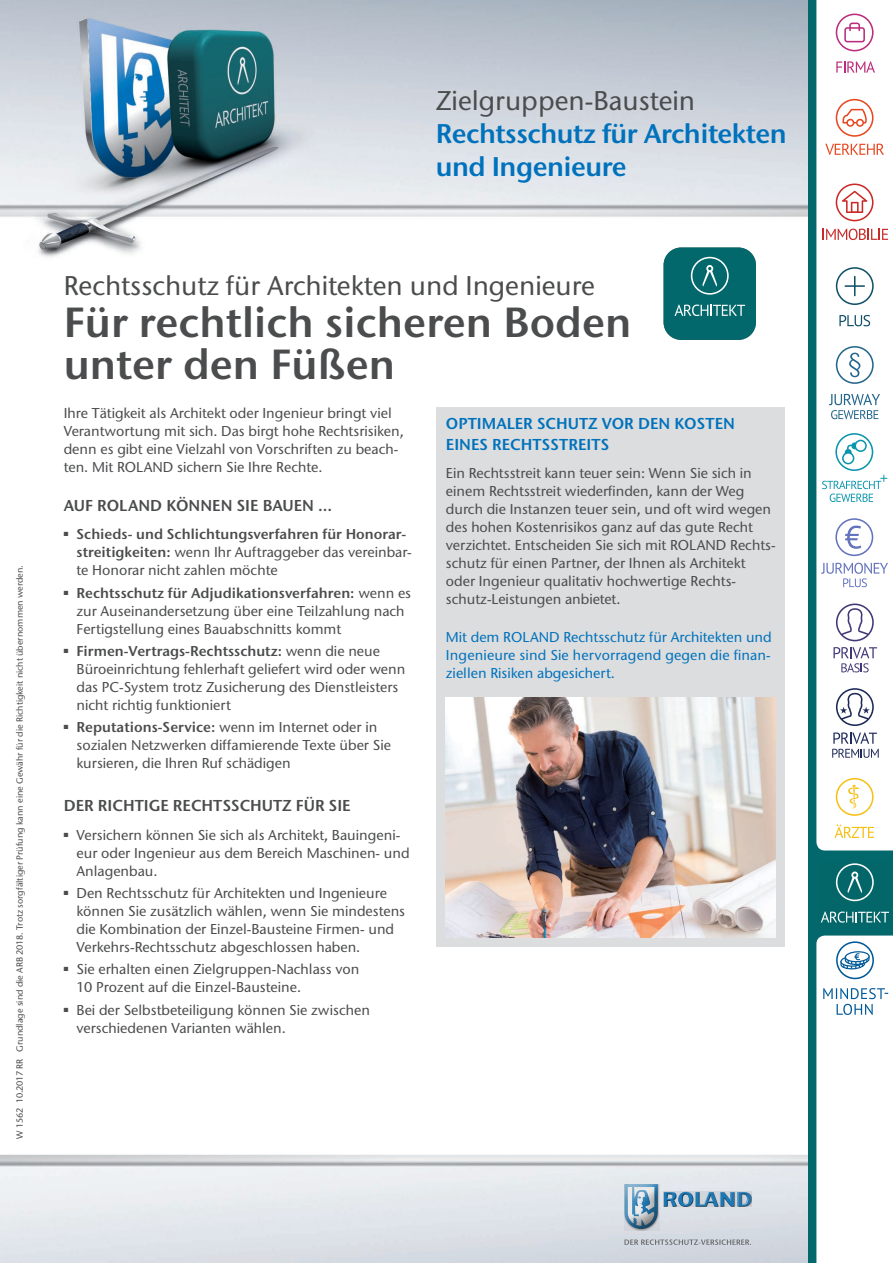
<style>
.page{position:relative;width:893px;height:1263px;background:#fff}
.page>*{position:absolute;margin:0;border:0;box-sizing:border-box;transform-origin:0 0}
.t1{font:600 42px/42px "Stone Sans ITC Std";color:#4b4c4d}
.t2{font:500 27px "Stone Sans ITC Std";color:#4b4c4d}
.t3{font:600 27px/33px "Stone Sans ITC Std";letter-spacing:-.02em;color:#0072bc}
.t4{font:600 15.75px "Stone Sans ITC Std";color:#4b4c4d}
.t5{font:600 15.75px/21px "Stone Sans ITC Std";color:#0072bc}
.t6{font:500 14.25px/18px "Stone Sans ITC Std";color:#4b4c4d}
.t7{font:600 14.25px/18px "Stone Sans ITC Std";color:#4b4c4d}
.t8{font:500 14.25px/18px "Stone Sans ITC Std";color:#0072bc;text-align:justify}
.t9{font:500 9px "Stone Sans ITC Std";color:#4b4c4d}
.s1{font-weight:500}
.s2{font-weight:600}
</style>
<div class="page">
<div style="left:812px;top:838px;width:81px;height:110px;background:#03686c"></div>
<div style="left:436px;top:407px;width:348px;height:539px;background:#dcdddf"></div>
<img style="left:445px;top:698px;width:330px;height:239px">
<svg style="left:751px;top:1191px;width:1px;height:16px"></svg>
<div style="left:663px;top:1191px;width:87px;height:15px;background:#cfd3da"></div>
<svg style="left:663px;top:1192px;width:88px;height:15px"></svg>
<svg style="left:658px;top:1184px;width:1px;height:47px"></svg>
<svg style="left:624px;top:1229px;width:34px;height:3px"></svg>
<svg style="left:624px;top:1184px;width:34px;height:45px"></svg>
<svg style="left:624px;top:1239px;width:127px;height:6px"></svg>
<img style="left:0;top:0;width:808px;height:260px">
<div style="left:808px;top:0;width:21px;height:1263px;background:#03686c"></div>
<div style="left:664px;top:247px;width:92px;height:93px;background:#03686c;border-radius:18px"></div>
<svg style="left:675px;top:305px;width:70px;height:11px"></svg>
<svg style="left:691px;top:257px;width:38px;height:38px"></svg>
<svg style="left:820px;top:863px;width:69px;height:60px"></svg>
<svg style="left:816px;top:935px;width:77px;height:328px"></svg>
<svg style="left:816px;top:0;width:77px;height:850px"></svg>
<svg style="left:831px;top:11px;width:48px;height:66px"></svg>
<svg style="left:821px;top:95px;width:71px;height:69px"></svg>
<svg style="left:819px;top:180px;width:73px;height:74px"></svg>
<svg style="left:822px;top:264px;width:69px;height:74px"></svg>
<svg style="left:827px;top:344px;width:55px;height:78px"></svg>
<svg style="left:820px;top:430px;width:69px;height:75px"></svg>
<svg style="left:819px;top:516px;width:74px;height:75px"></svg>
<svg style="left:822px;top:601px;width:65px;height:74px"></svg>
<svg style="left:827px;top:686px;width:56px;height:76px"></svg>
<svg style="left:828px;top:776px;width:52px;height:65px"></svg>
<p class="t9" style="left:14px;top:1138px;width:575px;rotate:-90deg">W 1562 10.2017 RR Grundlage sind die ARB 2018. Trotz sorgfältiger Prüfung kann eine Gewähr für die Richtigkeit nicht übernommen werden.</p>
<h2 class="t2" style="left:436px;top:84px;width:261px">Zielgruppen-Baustein</h2>
<h2 class="t3" style="left:436px;top:117px;width:352px">Rechtsschutz für Architekten und Ingenieure</h2>
<h2 class="t2" style="left:64px;top:269px;width:533px">Rechtsschutz für Architekten und Ingenieure</h2>
<h1 class="t1" style="left:64px;top:301px;width:569px">Für rechtlich sicheren Boden unter den Füßen</h1>
<p class="t5" style="left:446px;top:413px;width:291px">OPTIMALER SCHUTZ VOR DEN KOSTEN<br>EINES RECHTSSTREITS</p>
<p class="t6" style="left:446px;top:464px;width:331px">Ein Rechtsstreit kann teuer sein: Wenn Sie sich in einem Rechtsstreit wiederfinden, kann der Weg durch die Instanzen teuer sein, und oft wird wegen des hohen Kostenrisikos ganz auf das gute Recht verzichtet. Entscheiden Sie sich mit ROLAND Rechts&shy;schutz für einen Partner, der Ihnen als Architekt oder Ingenieur qualitativ hochwertige Rechts&shy;schutz-Leistungen anbietet.</p>
<p class="t8" style="left:446px;top:628px;width:327px">Mit dem ROLAND Rechtsschutz für Architekten und Ingenieure sind Sie hervorragend gegen die finan&shy;ziellen Risiken abgesichert.</p>
<p class="t6" style="left:64px;top:404px;width:342px">Ihre Tätigkeit als Architekt oder Ingenieur bringt viel Verantwortung mit sich. Das birgt hohe Rechtsrisiken, denn es gibt eine Vielzahl von Vorschriften zu beach&shy;ten. Mit ROLAND sichern Sie Ihre Rechte.</p>
<p class="t4" style="left:64px;top:495px;width:270px">AUF ROLAND KÖNNEN SIE BAUEN …</p>
<p class="t7" style="left:77px;top:525px;width:337px;text-indent:-13px">■ Schieds- und Schlichtungsverfahren für Honorar&shy;streitigkeiten: <span class="s1">wenn Ihr Auftraggeber das vereinbar&shy;te Honorar nicht zahlen möchte</span></p>
<p class="t6" style="left:77px;top:583px;width:336px;text-indent:-13px">■ <span class="s2">Rechtsschutz für Adjudikationsverfahren:</span> wenn es zur Auseinandersetzung über eine Teilzahlung nach<br>Fertigstellung eines Bauabschnitts kommt</p>
<p class="t6" style="left:77px;top:642px;width:330px;text-indent:-13px">■ <span class="s2">Firmen-Vertrags-Rechtsschutz:</span> wenn die neue Büroeinrichtung fehlerhaft geliefert wird oder wenn das PC-System trotz Zusicherung des Dienstleisters nicht richtig funktioniert</p>
<p class="t6" style="left:77px;top:718px;width:316px;text-indent:-13px">■ <span class="s2">Reputations-Service:</span> wenn im Internet oder in sozialen Netzwerken diffamierende Texte über Sie kursieren, die Ihren Ruf schädigen</p>
<p class="t4" style="left:64px;top:796px;width:288px">DER RICHTIGE RECHTSSCHUTZ FÜR SIE</p>
<p class="t6" style="left:77px;top:826px;width:335px;text-indent:-13px">■ Versichern können Sie sich als Architekt, Bauingeni&shy;eur oder Ingenieur aus dem Bereich Maschinen- und<br>Anlagenbau.</p>
<p class="t6" style="left:77px;top:884px;width:330px;text-indent:-13px">■ Den Rechtsschutz für Architekten und Ingenieure können Sie zusätzlich wählen, wenn Sie mindestens die Kombination der Einzel-Bausteine Firmen- und Verkehrs-Rechtsschutz abgeschlossen haben.</p>
<p class="t6" style="left:77px;top:960px;width:284px;text-indent:-13px">■ Sie erhalten einen Zielgruppen-Nachlass von<br>10 Prozent auf die Einzel-Bausteine.</p>
<p class="t6" style="left:77px;top:1000px;width:295px;text-indent:-13px">■ Bei der Selbstbeteiligung können Sie zwischen verschiedenen Varianten wählen.</p>
</div>
